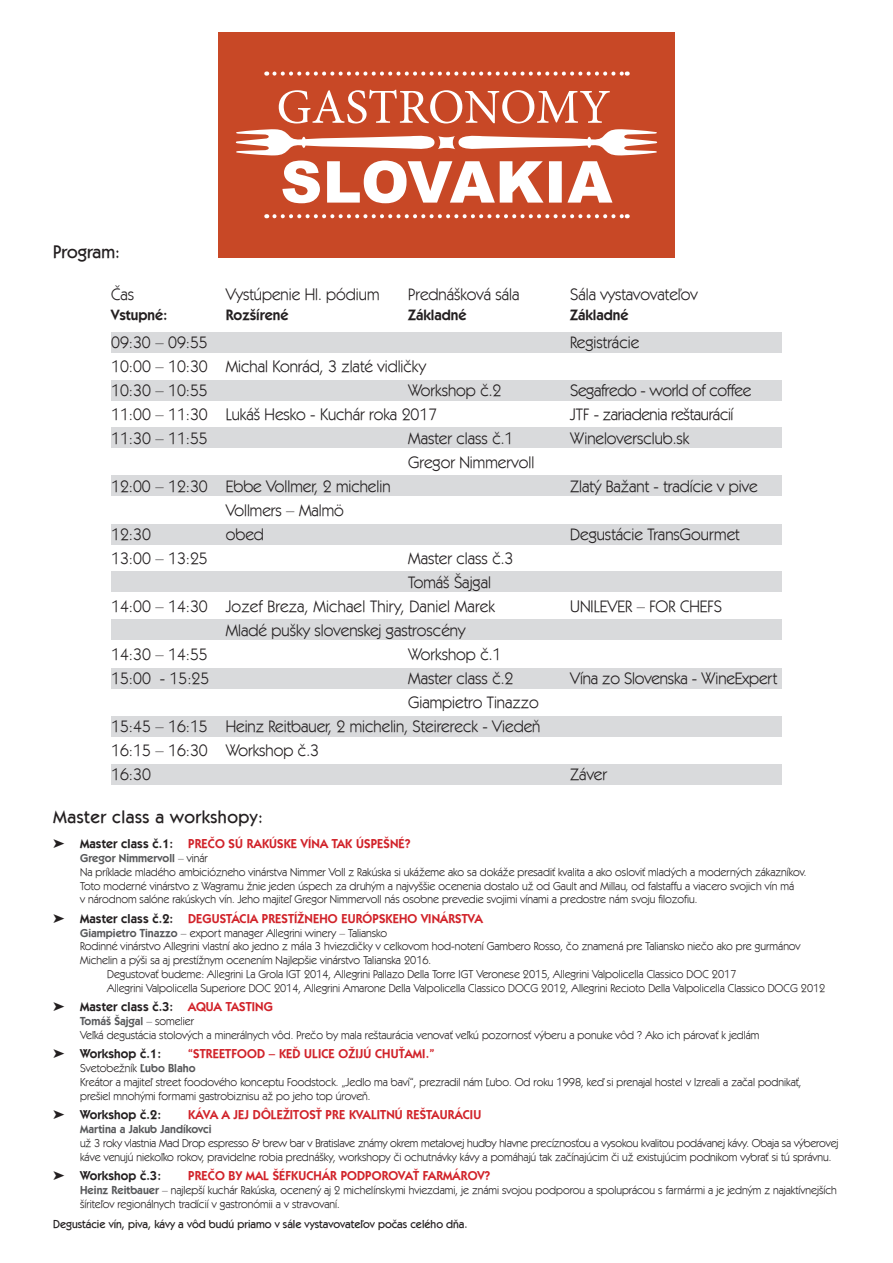
<style>
.page{position:relative;width:893px;height:1263px;background:#fff}
.page>*{position:absolute;margin:0;border:0;box-sizing:border-box;transform-origin:0 0}
.t1{font:18px "ITC Kabel Md AT";letter-spacing:.03em;color:#231f20}
.t2{font:18px "ITC Kabel Md AT";color:#231f20}
.t3{font:16.65px/24px "ITC Kabel Bk AT";color:#231f20}
.t4{font:16.65px "ITC Kabel Bk AT";letter-spacing:-.02em;color:#231f20}
.t5{font:14.77px "ITC Kabel Dm AT";color:#231f20}
.t6{font:12.75px "ITC Kabel Dm AT";letter-spacing:.01em;color:#d1232a}
.t7{font:12.75px "ITC Kabel Dm AT";letter-spacing:.01em;color:#231f20}
.t8{font:11.48px/13.8px "ITC Kabel Bk AT";color:#231f20}
.t9{font:11.48px "ITC Kabel Md AT";color:#231f20}
.t10{font:11.48px "ITC Kabel Dm AT";color:#57585a}
.s1{color:#231f20}
.s2{font-family:"ITC Kabel Bk AT";color:#231f20}
.s3{font-family:"ITC Kabel Dm AT";color:#57585a}
.s4{color:#d1232a}
</style>
<div class="page">
<div style="left:218px;top:32px;width:457px;height:226px;background:#c84826"></div>
<svg style="left:279px;top:90px;width:331px;height:33px"></svg>
<svg style="left:236px;top:129px;width:421px;height:74px"></svg>
<svg style="left:274px;top:72px;width:354px;height:4px"></svg>
<svg style="left:274px;top:214px;width:354px;height:4px"></svg>
<div style="left:111px;top:332px;width:671px;height:21px;background:#d9dadc"></div>
<div style="left:111px;top:380px;width:671px;height:21px;background:#d9dadc"></div>
<div style="left:111px;top:427px;width:671px;height:21px;background:#d9dadc"></div>
<div style="left:111px;top:475px;width:671px;height:21px;background:#d9dadc"></div>
<div style="left:111px;top:523px;width:671px;height:21px;background:#d9dadc"></div>
<div style="left:111px;top:571px;width:671px;height:21px;background:#d9dadc"></div>
<div style="left:111px;top:619px;width:671px;height:21px;background:#d9dadc"></div>
<div style="left:111px;top:668px;width:671px;height:20px;background:#d9dadc"></div>
<div style="left:111px;top:716px;width:671px;height:21px;background:#d9dadc"></div>
<div style="left:111px;top:764px;width:671px;height:21px;background:#d9dadc"></div>
<h1 class="t2" style="left:53px;top:241px;width:68px">Program:</h1>
<h2 class="t3" style="left:111px;top:282px;width:25px">Čas</h2>
<h2 class="t3" style="left:226px;top:282px;width:155px">Vystúpenie Hl. pódium</h2>
<h2 class="t3" style="left:408px;top:282px;width:113px">Prednášková sála</h2>
<h2 class="t3" style="left:570px;top:282px;width:129px">Sála vystavovateľov</h2>
<p class="t5" style="left:111px;top:306px;width:58px">Vstupné:</p>
<p class="t5" style="left:226px;top:306px;width:64px">Rozšírené</p>
<p class="t5" style="left:408px;top:306px;width:60px">Základné</p>
<p class="t5" style="left:570px;top:306px;width:60px">Základné</p>
<h2 class="t3" style="left:111px;top:330px;width:98px">09:30 – 09:55</h2>
<h2 class="t3" style="left:570px;top:330px;width:71px">Registrácie</h2>
<h2 class="t3" style="left:111px;top:354px;width:316px">10:00 – 10:30 Michal Konrád, 3 zlaté vidličky<br>10:30 – 10:55</h2>
<h2 class="t3" style="left:408px;top:378px;width:95px">Workshop č.2</h2>
<h2 class="t4" style="left:570px;top:381px;width:183px">Segafredo - world of coffee</h2>
<h2 class="t3" style="left:111px;top:402px;width:328px">11:00 – 11:30 Lukáš Hesko - Kuchár roka 2017</h2>
<h2 class="t4" style="left:570px;top:405px;width:165px">JTF - zariadenia reštaurácií</h2>
<h2 class="t3" style="left:111px;top:426px;width:98px">11:30 – 11:55</h2>
<h2 class="t3" style="left:408px;top:426px;width:107px">Master class č.1</h2>
<h2 class="t3" style="left:570px;top:426px;width:121px">Wineloversclub.sk</h2>
<h2 class="t3" style="left:408px;top:451px;width:128px">Gregor Nimmervoll</h2>
<h2 class="t3" style="left:111px;top:475px;width:281px">12:00 – 12:30 Ebbe Vollmer, 2 michelin</h2>
<h2 class="t3" style="left:570px;top:475px;width:189px">Zlatý Bažant - tradície v pive</h2>
<h2 class="t3" style="left:226px;top:499px;width:120px">Vollmers – Malmö</h2>
<h2 class="t3" style="left:111px;top:523px;width:41px">12:30</h2>
<h2 class="t3" style="left:226px;top:523px;width:40px">obed</h2>
<h2 class="t3" style="left:570px;top:523px;width:171px">Degustácie TransGourmet</h2>
<h2 class="t3" style="left:111px;top:547px;width:98px">13:00 – 13:25</h2>
<h2 class="t3" style="left:408px;top:547px;width:107px">Master class č.3</h2>
<h2 class="t3" style="left:408px;top:571px;width:84px">Tomáš Šajgal</h2>
<h2 class="t3" style="left:111px;top:595px;width:385px">14:00 – 14:30 Jozef Breza, Michael Thiry, Daniel Marek</h2>
<h2 class="t3" style="left:570px;top:595px;width:153px">UNILEVER – FOR CHEFS</h2>
<h2 class="t3" style="left:226px;top:619px;width:241px">Mladé pušky slovenskej gastroscény</h2>
<h2 class="t3" style="left:111px;top:643px;width:98px">14:30 – 14:55</h2>
<h2 class="t3" style="left:408px;top:643px;width:95px">Workshop č.1</h2>
<h2 class="t3" style="left:111px;top:667px;width:100px">15:00 - 15:25</h2>
<h2 class="t3" style="left:408px;top:667px;width:107px">Master class č.2</h2>
<h2 class="t3" style="left:570px;top:667px;width:209px">Vína zo Slovenska - WineExpert</h2>
<h2 class="t3" style="left:111px;top:691px;width:431px;text-indent:297px">Giampietro Tinazzo<br>15:45 – 16:15 Heinz Reitbauer, 2 michelin, Steirereck - Viedeň<br>16:15 – 16:30 Workshop č.3<br>16:30</h2>
<h2 class="t3" style="left:570px;top:763px;width:38px">Záver</h2>
<h1 class="t1" style="left:53px;top:807px;width:211px">Master class a workshopy:</h1>
<p class="t6" style="left:53px;top:836px;width:359px"><span class="s1">➤ Master class č.1:</span> PREČO SÚ RAKÚSKE VÍNA TAK ÚSPEŠNÉ?</p>
<p class="t10" style="left:80px;top:851px;width:129px">Gregor Nimmervoll <span class="s2">– vinár</span></p>
<p class="t8" style="left:80px;top:865px;width:728px">Na príklade mladého ambiciózneho vinárstva Nimmer Voll z Rakúska si ukážeme ako sa dokáže presadiť kvalita a ako osloviť mladých a moderných zákazníkov.<br>Toto moderné vinárstvo z Wagramu žnie jeden úspech za druhým a najvyššie ocenenia dostalo už od Gault and Millau, od falstaffu a viacero svojich vín má<br>v národnom salóne rakúskych vín. Jeho majiteľ Gregor Nimmervoll nás osobne prevedie svojimi vínami a predostre nám svoju filozofiu.</p>
<p class="t6" style="left:53px;top:911px;width:431px"><span class="s1">➤ Master class č.2:</span> DEGUSTÁCIA PRESTÍŽNEHO EURÓPSKEHO VINÁRSTVA</p>
<p class="t8" style="left:80px;top:926px;width:308px"><span class="s3">Giampietro Tinazzo</span> – export manager Allegrini winery – Taliansko</p>
<p class="t8" style="left:80px;top:940px;width:722px">Rodinné vinárstvo Allegrini vlastní ako jedno z mála 3 hviezdičky v celkovom hod-notení Gambero Rosso, čo znamená pre Taliansko niečo ako pre gurmánov</p>
<p class="t8" style="left:80px;top:953px;width:353px">Michelin a pýši sa aj prestížnym ocenením Najlepšie vinárstvo Talianska 2016.</p>
<p class="t8" style="left:107px;top:967px;width:631px">Degustovať budeme: Allegrini La Grola IGT 2014, Allegrini Pallazo Della Torre IGT Veronese 2015, Allegrini Valpolicella Classico DOC 2017</p>
<p class="t8" style="left:107px;top:981px;width:720px">Allegrini Valpolicella Superiore DOC 2014, Allegrini Amarone Della Valpolicella Classico DOCG 2012, Allegrini Recioto Della Valpolicella Classico DOCG 2012</p>
<p class="t7" style="left:53px;top:999px;width:221px">➤ Master class č.3: <span class="s4">AQUA TASTING</span></p>
<p class="t10" style="left:80px;top:1014px;width:115px">Tomáš Šajgal <span class="s2">– somelier</span></p>
<p class="t8" style="left:80px;top:1028px;width:681px">Veľká degustácia stolových a minerálnych vôd. Prečo by mala reštaurácia venovať veľkú pozornosť výberu a ponuke vôd ? Ako ich párovať k jedlám</p>
<p class="t7" style="left:53px;top:1047px;width:110px">➤ Workshop č.1:</p>
<p class="t6" style="left:188px;top:1047px;width:248px">“STREETFOOD – KEĎ ULICE OŽIJÚ CHUŤAMI.”</p>
<p class="t8" style="left:80px;top:1061px;width:723px">Svetobežník <span class="s3">Ľubo Blaho<br></span>Kreátor a majiteľ street foodového konceptu Foodstock. „Jedlo ma baví“, prezradil nám Ľubo. Od roku 1998, keď si prenajal hostel v Izreali a začal podnikať, prešiel mnohými formami gastrobiznisu až po jeho top úroveň.</p>
<p class="t7" style="left:53px;top:1107px;width:110px">➤ Workshop č.2:</p>
<p class="t6" style="left:188px;top:1107px;width:295px">KÁVA A JEJ DÔLEŽITOSŤ PRE KVALITNÚ REŠTAURÁCIU</p>
<p class="t10" style="left:80px;top:1122px;width:133px">Martina a Jakub Jandíkovci</p>
<p class="t8" style="left:80px;top:1136px;width:760px">už 3 roky vlastnia Mad Drop espresso &amp; brew bar v Bratislave známy okrem metalovej hudby hlavne precíznosťou a vysokou kvalitou podávanej kávy. Obaja sa výberovej káve venujú niekoľko rokov, pravidelne robia prednášky, workshopy či ochutnávky kávy a pomáhajú tak začínajúcim či už existujúcim podnikom vybrať si tú správnu.</p>
<p class="t7" style="left:53px;top:1168px;width:110px">➤ Workshop č.3:</p>
<p class="t6" style="left:188px;top:1168px;width:304px">PREČO BY MAL ŠÉFKUCHÁR PODPOROVAŤ FARMÁROV?</p>
<p class="t8" style="left:80px;top:1183px;width:758px"><span class="s3">Heinz Reitbauer</span> – najlepší kuchár Rakúska, ocenený aj 2 michelínskymi hviezdami, je známi svojou podporou a spoluprácou s farmármi a je jedným z najaktívnejších šíriteľov regionálnych tradícií v gastronómii a v stravovaní.</p>
<p class="t9" style="left:53px;top:1217px;width:416px">Degustácie vín, piva, kávy a vôd budú priamo v sále vystavovateľov počas celého dňa.</p>
</div>
